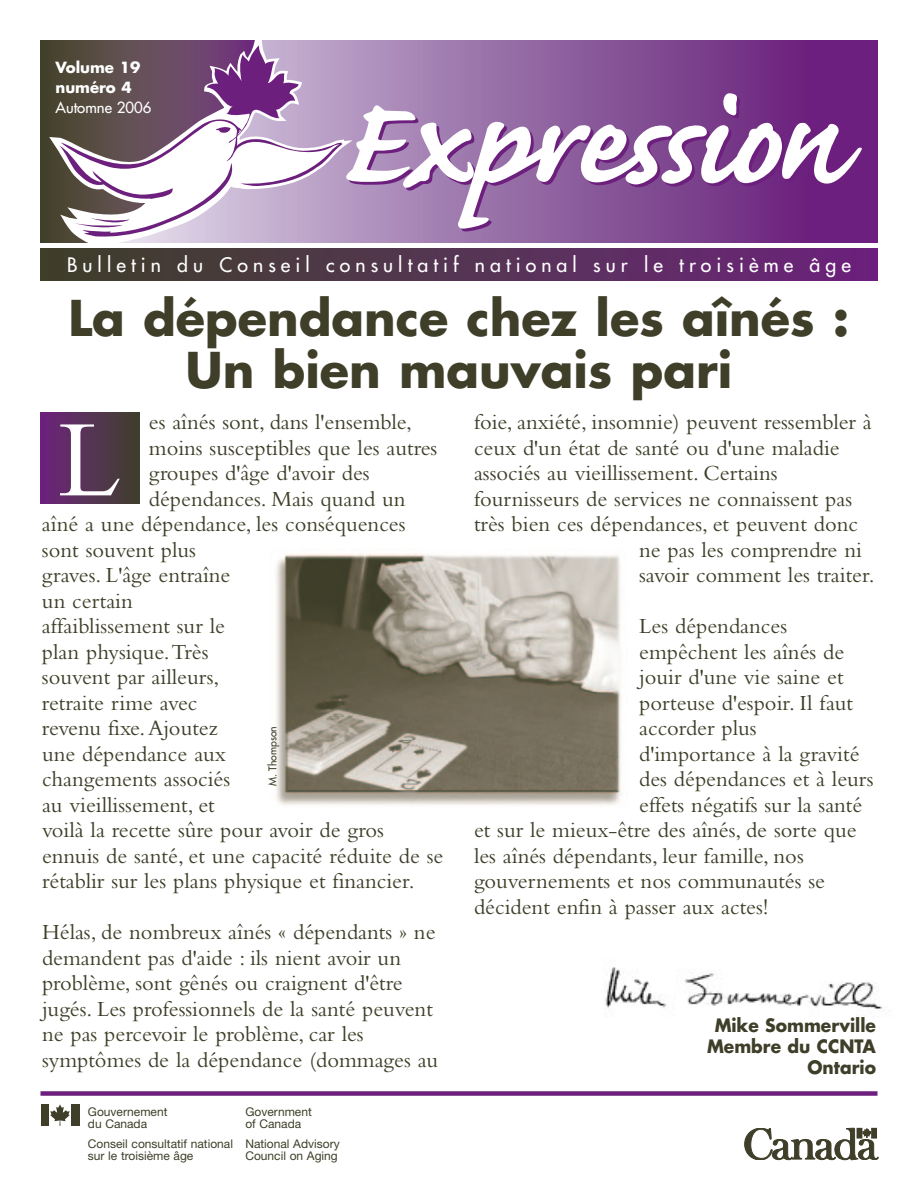
<style>
.page{position:relative;width:918px;height:1188px;background:#fff}
.page>*{position:absolute;margin:0;border:0;box-sizing:border-box;transform-origin:0 0}
.t1{font:114px "Bembo";color:#fff}
.t2{font:700 48px/52.5px "Futura";color:#3e3e29;text-align:center}
.t3{font:22.5px/25.5px "Bembo";color:#3e3e29}
.t4{font:19.5px "Futura";letter-spacing:.26em;color:#fff}
.t5{font:700 18px/21px "Futura";color:#3e3e29;text-align:right;scale:.95 1}
.t6{font:700 15px/20.1px "Futura";color:#fff}
.t7{font:15px "Futura";color:#fff}
.t8{font:12px/12px "Helvetica Neue";color:#3e3e29}
.t9{font:10.5px "Futura";color:#3e3e29}
</style>
<div class="page">
<img style="left:605px;top:967px;width:279px;height:44px">
<svg style="left:361px;top:40px;width:517px;height:203px;background:#7f4290"></svg>
<svg style="left:40px;top:40px;width:226px;height:203px;background:#655d56"></svg>
<svg style="left:59px;top:45px;width:807px;height:193px"></svg>
<div style="left:40px;top:248px;width:838px;height:33px;background:linear-gradient(to right,#3e4129,#6d247d)"></div>
<svg style="left:745px;top:1128px;width:133px;height:32px"></svg>
<svg style="left:50px;top:1104px;width:20px;height:22px"></svg>
<div style="left:41px;top:1104px;width:7px;height:22px;background:#3e3e29"></div>
<div style="left:71px;top:1104px;width:9px;height:22px;background:#3e3e29"></div>
<div style="left:40px;top:413px;width:100px;height:90px;background:linear-gradient(to right,#6d247d,#3f402c)"></div>
<div style="left:40px;top:1091px;width:838px;height:5px;background:#6c1f7d"></div>
<img style="left:276px;top:553px;width:346px;height:252px">
<p class="t6" style="left:56px;top:58px;width:86px">Volume 19 numéro 4</p>
<p class="t7" style="left:56px;top:100px;width:98px">Automne 2006</p>
<p class="t4" style="left:67px;top:255px;width:785px">Bulletin du Conseil consultatif national sur le troisième âge</p>
<h2 class="t2" style="left:68px;top:296px;width:782px">La dépendance chez les aînés :<br>Un bien mauvais pari</h2>
<h1 class="t1" style="left:58px;top:419px;width:64px">L</h1>
<p class="t3" style="left:149px;top:412px;width:265px">es aînés sont, dans l'ensemble,</p>
<p class="t3" style="left:149px;top:437px;width:290px">moins susceptibles que les autres</p>
<p class="t3" style="left:149px;top:463px;width:222px">groupes d'âge d'avoir des</p>
<p class="t3" style="left:149px;top:488px;width:258px">dépendances. Mais quand un</p>
<p class="t3" style="left:42px;top:514px;width:365px">aîné a une dépendance, les conséquences</p>
<p class="t3" style="left:42px;top:539px;width:155px">sont souvent plus</p>
<p class="t3" style="left:42px;top:565px;width:190px">graves. L'âge entraîne</p>
<p class="t3" style="left:42px;top:590px;width:92px">un certain</p>
<p class="t3" style="left:42px;top:616px;width:184px">affaiblissement sur le</p>
<p class="t3" style="left:42px;top:641px;width:168px">plan physique.Très</p>
<p class="t3" style="left:42px;top:667px;width:179px">souvent par ailleurs,</p>
<p class="t3" style="left:42px;top:692px;width:157px">retraite rime avec</p>
<p class="t3" style="left:42px;top:718px;width:177px">revenu fixe.Ajoutez</p>
<p class="t3" style="left:42px;top:743px;width:185px">une dépendance aux</p>
<p class="t3" style="left:42px;top:769px;width:190px">changements associés</p>
<p class="t3" style="left:42px;top:794px;width:174px">au vieillissement, et</p>
<p class="t3" style="left:42px;top:820px;width:343px">voilà la recette sûre pour avoir de gros</p>
<p class="t3" style="left:42px;top:845px;width:403px">ennuis de santé, et une capacité réduite de se</p>
<p class="t3" style="left:42px;top:871px;width:374px">rétablir sur les plans physique et financier.</p>
<p class="t3" style="left:42px;top:922px;width:398px">Hélas, de nombreux aînés « dépendants » ne demandent pas d'aide : ils nient avoir un problème, sont gênés ou craignent d'être jugés. Les professionnels de la santé peuvent ne pas percevoir le problème, car les symptômes de la dépendance (dommages au</p>
<p class="t3" style="left:474px;top:412px;width:399px">foie, anxiété, insomnie) peuvent ressembler à</p>
<p class="t3" style="left:474px;top:437px;width:367px">ceux d'un état de santé ou d'une maladie</p>
<p class="t3" style="left:474px;top:463px;width:305px">associés au vieillissement. Certains</p>
<p class="t3" style="left:474px;top:488px;width:380px">fournisseurs de services ne connaissent pas</p>
<p class="t3" style="left:474px;top:514px;width:386px">très bien ces dépendances, et peuvent donc</p>
<p class="t3" style="left:639px;top:539px;width:224px">ne pas les comprendre ni</p>
<p class="t3" style="left:639px;top:565px;width:237px">savoir comment les traiter.</p>
<p class="t3" style="left:639px;top:616px;width:149px">Les dépendances</p>
<p class="t3" style="left:639px;top:641px;width:207px">empêchent les aînés de</p>
<p class="t3" style="left:639px;top:667px;width:206px">jouir d'une vie saine et</p>
<p class="t3" style="left:639px;top:692px;width:216px">porteuse d'espoir. Il faut</p>
<p class="t3" style="left:639px;top:718px;width:119px">accorder plus</p>
<p class="t3" style="left:639px;top:743px;width:222px">d'importance à la gravité</p>
<p class="t3" style="left:639px;top:769px;width:236px">des dépendances et à leurs</p>
<p class="t3" style="left:639px;top:794px;width:225px">effets négatifs sur la santé</p>
<p class="t3" style="left:474px;top:820px;width:384px">et sur le mieux-être des aînés, de sorte que</p>
<p class="t3" style="left:474px;top:845px;width:331px">les aînés dépendants, leur famille, nos</p>
<p class="t3" style="left:474px;top:871px;width:353px">gouvernements et nos communautés se</p>
<p class="t3" style="left:474px;top:896px;width:296px">décident enfin à passer aux actes!</p>
<p class="t9" style="left:268px;top:786px;width:62px;rotate:-90deg">M. Thompson</p>
<p class="t5" style="left:707px;top:1017px;width:179px">Mike Sommerville<br>Membre du CCNTA<br>Ontario</p>
<p class="t8" style="left:88px;top:1107px;width:81px">Gouvernement du Canada</p>
<p class="t8" style="left:88px;top:1138px;width:147px">Conseil consultatif national sur le troisième âge</p>
<p class="t8" style="left:245px;top:1107px;width:68px">Government of Canada</p>
<p class="t8" style="left:245px;top:1138px;width:96px">National Advisory<br>Council on Aging</p>
</div>
